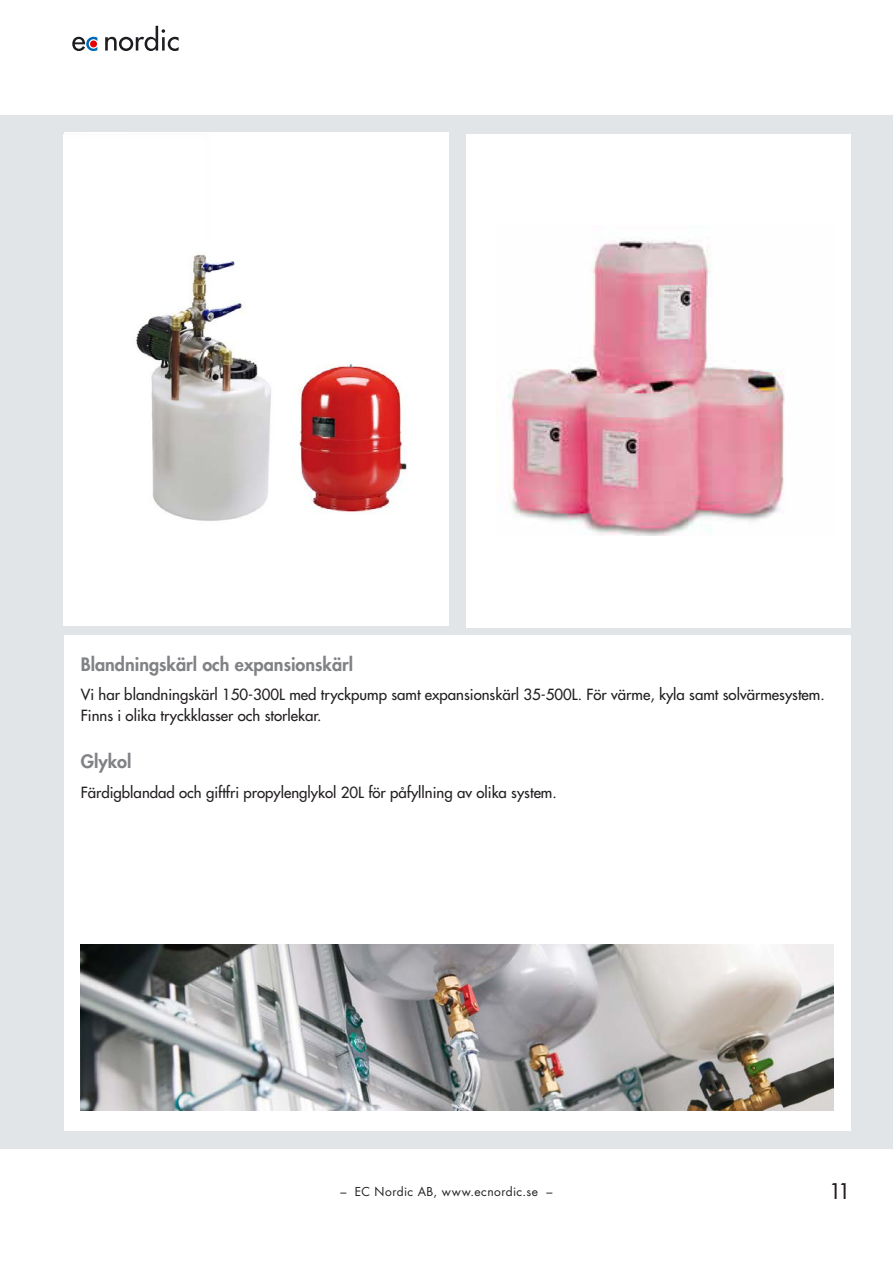
<style>
.page{position:relative;width:893px;height:1263px;background:#fff}
.page>*{position:absolute;margin:0;border:0;box-sizing:border-box;transform-origin:0 0}
.t1{font:500 21px "Futura Std";color:#231f20}
.Rubrik{font:800 18px "Futura Std";color:#808285}
.Rubrik-2{font:500 15px/21px "Futura Std";color:#231f20}
.t2{font:12px "Futura Std";letter-spacing:.04em;color:#231f20}
</style>
<div class="page">
<div style="left:0;top:115px;width:893px;height:1033px;background:#e1e5e8"></div>
<div style="left:64px;top:636px;width:786px;height:495px;background:#fff"></div>
<svg style="left:72px;top:37px;width:25px;height:14px"></svg>
<svg style="left:105px;top:26px;width:74px;height:25px"></svg>
<div style="left:90px;top:40px;width:7px;height:7px;background:#e60004;border-radius:50%"></div>
<img style="left:64px;top:134px;width:385px;height:491px">
<div style="left:466px;top:134px;width:384px;height:493px;background:#fff"></div>
<img style="left:507px;top:239px;width:278px;height:297px">
<img style="left:81px;top:945px;width:752px;height:166px">
<p class="Rubrik" style="left:81px;top:653px;width:274px">Blandningskärl och expansionskärl</p>
<p class="Rubrik-2" style="left:81px;top:684px;width:745px">Vi har blandningskärl 150-300L med tryckpump samt expansionskärl 35-500L. För värme, kyla samt solvärmesystem.<br>Finns i olika tryckklasser och storlekar.</p>
<p class="Rubrik" style="left:81px;top:750px;width:52px">Glykol</p>
<p class="Rubrik-2" style="left:81px;top:782px;width:477px">Färdigblandad och giftfri propylenglykol 20L för påfyllning av olika system.</p>
<p class="t2" style="left:340px;top:1183px;width:214px">– EC Nordic AB, www.ecnordic.se –</p>
<h1 class="t1" style="left:830px;top:1178px;width:22px">11</h1>
</div>
